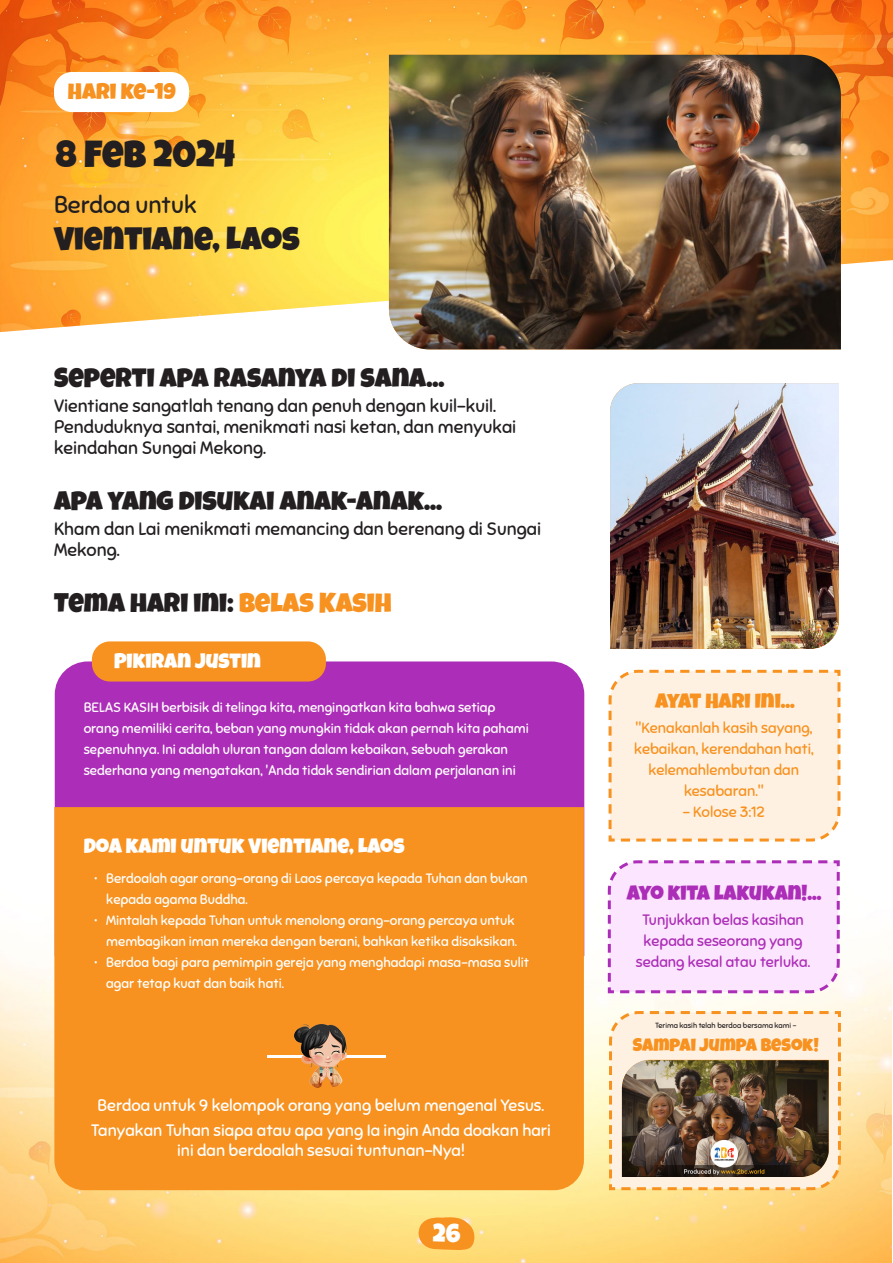
<style>
.page{position:relative;width:893px;height:1263px;background:#fff}
.page>*{position:absolute;margin:0;border:0;box-sizing:border-box;transform-origin:0 0}
.Date{font:37.5px "Luckiest Guy";color:#231f20}
.City_Name{font:33px "Luckiest Guy";color:#231f20}
.Header_3{font:27px "Luckiest Guy";color:#231f20}
.t1{font:25.5px "Luckiest Guy";color:#fff}
.Praying_for{font:24px "Sniglet";color:#231f20}
.Header_3-2{font:22.5px "Luckiest Guy";color:#f79220}
.Justin_s_thoughts{font:21px "Luckiest Guy";color:#fff}
.Today_s_Verse{font:21px "Luckiest Guy";color:#ac2db7}
.Today_s_Verse-2{font:21px "Luckiest Guy";color:#f79220}
.t2{font:18px/21px "Sniglet";color:#231f20}
.Today_s_Verse-3{font:18px "Luckiest Guy";color:#f79220}
.t3{font:16.5px/25.5px "Sniglet";color:#fff;text-align:center}
.Bible_Verse_2{font:15px/21px "Sniglet";color:#f79220;text-align:center}
.Bible_Verse_2-2{font:15px/21px "Sniglet";color:#ac2db7;text-align:center}
.t4{font:13.5px/21px "Sniglet";color:#fff}
.Bible_Verse_2-3{font:7.5px "Sniglet";color:#231f20}
.s1{color:#f79220}
</style>
<div class="page">
<img style="left:0;top:739px;width:891px;height:524px">
<svg style="left:415px;top:1215px;width:61px;height:37px;background:#f9aa40"></svg>
<img style="left:0;top:0;width:892px;height:332px">
<div style="left:55px;top:661px;width:529px;height:146px;background:#ac2db7"></div>
<img style="left:389px;top:55px;width:452px;height:294px">
<div style="left:54px;top:72px;width:135px;height:40px;background:#fff;border-radius:18px"></div>
<div style="left:92px;top:641px;width:234px;height:40px;background:#f79220;border-radius:18px"></div>
<div style="left:54px;top:807px;width:530px;height:383px;background:#f79220"></div>
<hr style="left:267px;top:1055px;width:118px;height:2px;background:#fff">
<img style="left:294px;top:1024px;width:53px;height:64px">
<img style="left:610px;top:383px;width:229px;height:266px">
<svg style="left:607px;top:669px;width:235px;height:174px;background:#feefde"></svg>
<svg style="left:606px;top:859px;width:235px;height:136px;background:#f9dffa"></svg>
<svg style="left:607px;top:1009px;width:235px;height:183px;background:#fee9cf"></svg>
<img style="left:622px;top:1060px;width:207px;height:117px">
<svg style="left:892px;top:0;width:1px;height:261px"></svg>
<p class="Header_3-2" style="left:68px;top:76px;width:109px">HARI KE-19</p>
<p class="Date" style="left:56px;top:129px;width:182px">8 FEB 2024</p>
<p class="Praying_for" style="left:54px;top:191px;width:144px">Berdoa untuk</p>
<p class="City_Name" style="left:54px;top:217px;width:247px">VIENTIANE, LAOS</p>
<p class="Header_3" style="left:54px;top:360px;width:392px">SEPERTI APA RASANYA DI SANA...</p>
<p class="t2" style="left:54px;top:396px;width:464px">Vientiane sangatlah tenang dan penuh dengan kuil-kuil.<br>Penduduknya santai, menikmati nasi ketan, dan menyukai keindahan Sungai Mekong.</p>
<p class="Header_3" style="left:54px;top:483px;width:389px">APA YANG DISUKAI ANAK-ANAK...</p>
<p class="t2" style="left:54px;top:519px;width:489px">Kham dan Lai menikmati memancing dan berenang di Sungai<br>Mekong.</p>
<p class="Header_3" style="left:54px;top:585px;width:339px">TEMA HARI INI: <span class="s1">BELAS KASIH</span></p>
<p class="Justin_s_thoughts" style="left:114px;top:647px;width:148px">PIKIRAN JUSTIN</p>
<p class="t4" style="left:84px;top:697px;width:447px">BELAS KASIH berbisik di telinga kita, mengingatkan kita bahwa setiap orang memiliki cerita, beban yang mungkin tidak akan pernah kita pahami sepenuhnya. Ini adalah uluran tangan dalam kebaikan, sebuah gerakan sederhana yang mengatakan, 'Anda tidak sendirian dalam perjalanan ini</p>
<p class="Justin_s_thoughts" style="left:84px;top:832px;width:323px">DOA KAMI UNTUK VIENTIANE, LAOS</p>
<p class="t4" style="left:106px;top:868px;width:423px;text-indent:-12px">• Berdoalah agar orang-orang di Laos percaya kepada Tuhan dan bukan kepada agama Buddha.</p>
<p class="t4" style="left:94px;top:910px;width:424px;text-align:right">• Mintalah kepada Tuhan untuk menolong orang-orang percaya untuk membagikan iman mereka dengan berani, bahkan ketika disaksikan.</p>
<p class="t4" style="left:106px;top:952px;width:425px;text-indent:-12px">• Berdoa bagi para pemimpin gereja yang menghadapi masa-masa sulit agar tetap kuat dan baik hati.</p>
<p class="t3" style="left:91px;top:1092px;width:461px">Berdoa untuk 9 kelompok orang yang belum mengenal Yesus.<br>Tanyakan Tuhan siapa atau apa yang Ia ingin Anda doakan hari</p>
<p class="t3" style="left:177px;top:1137px;width:289px">ini dan berdoalah sesuai tuntunan-Nya!</p>
<h3 class="t1" style="left:433px;top:1216px;width:29px">26</h3>
<p class="Today_s_Verse-2" style="left:655px;top:686px;width:141px">AYAT HARI INI...</p>
<p class="Bible_Verse_2" style="left:634px;top:717px;width:181px">"Kenakanlah kasih sayang, kebaikan, kerendahan hati, kelemahlembutan dan kesabaran."</p>
<p class="Bible_Verse_2" style="left:683px;top:801px;width:83px">- Kolose 3:12</p>
<p class="Today_s_Verse" style="left:627px;top:878px;width:196px">AYO KITA LAKUKAN!...</p>
<p class="Bible_Verse_2-2" style="left:636px;top:909px;width:176px">Tunjukkan belas kasihan kepada seseorang yang sedang kesal atau terluka.</p>
<p class="Bible_Verse_2-3" style="left:655px;top:1021px;width:143px">Terima kasih telah berdoa bersama kami -</p>
<p class="Today_s_Verse-3" style="left:633px;top:1033px;width:187px">SAMPAI JUMPA BESOK!</p>
</div>
